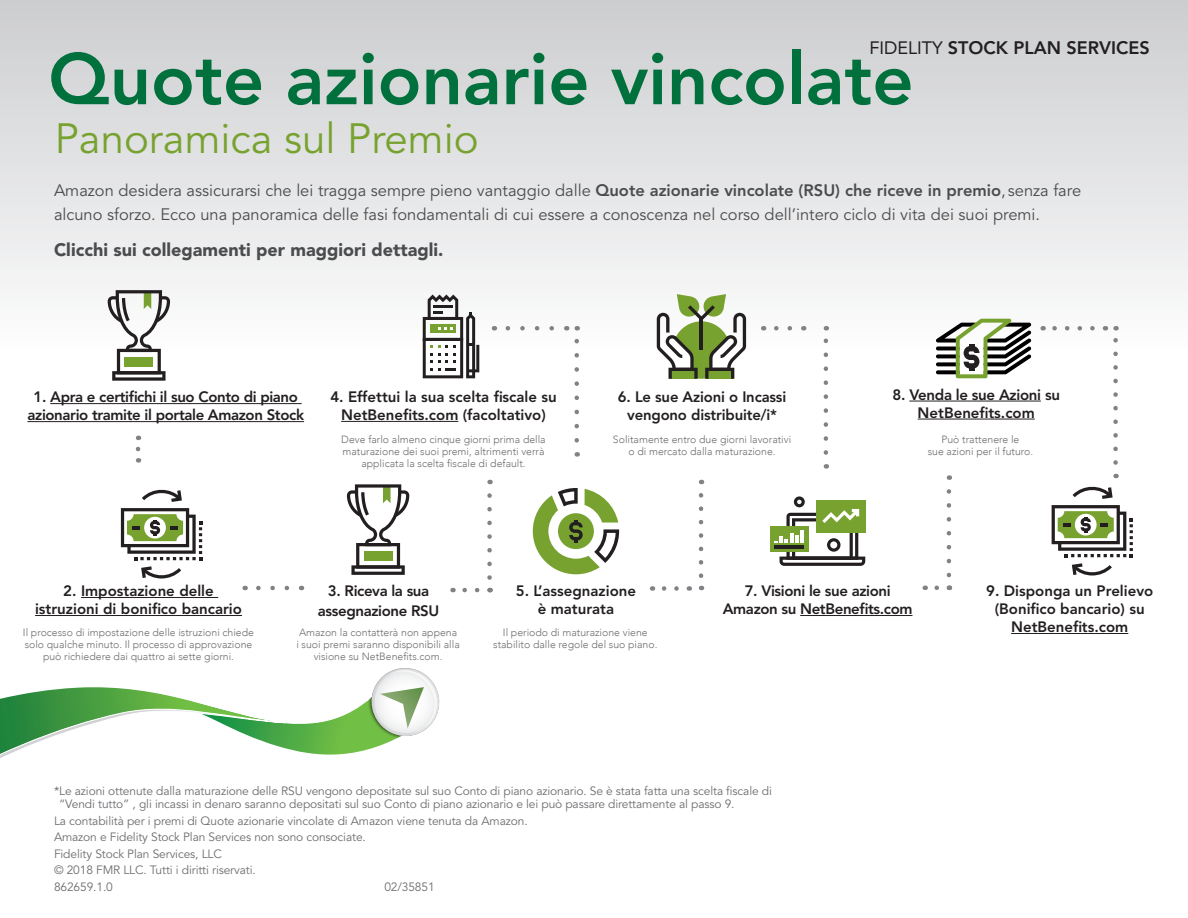
<style>
.page{position:relative;width:1188px;height:918px;background:#fff}
.page>*{position:absolute;margin:0;border:0;box-sizing:border-box;transform-origin:0 0}
.t1{font:800 72px "Avenir";color:#00703c}
.t2{font:42px "Avenir";color:#78a22f}
.t3{font:900 18px "Avenir";color:#4b4c4d}
.t4{font:800 18px "Avenir";color:#231f20}
.t5{font:16.5px/24px "Avenir";color:#4b4c4d}
.t6{font:800 15px/18px "Avenir";letter-spacing:-.01em;color:#231f20;text-align:center}
.t7{font:12px/13.5px "Avenir";letter-spacing:-.01em;color:#6c6d70}
.t8{font:300 10.5px/12px "Avenir";color:#6c6d70;text-align:center}
.s1{font-weight:400}
.s2{font-weight:800}
</style>
<div class="page">
<div style="left:0;top:0;width:1188px;height:352px;background:linear-gradient(to bottom,#cccdcf,#fdfdfd)"></div>
<svg style="left:0;top:668px;width:440px;height:90px"></svg>
<svg style="left:574px;top:326px;width:5px;height:114px"></svg>
<svg style="left:699px;top:495px;width:4px;height:95px"></svg>
<svg style="left:652px;top:586px;width:25px;height:5px"></svg>
<svg style="left:256px;top:586px;width:31px;height:4px"></svg>
<svg style="left:824px;top:326px;width:4px;height:127px"></svg>
<svg style="left:1113px;top:326px;width:5px;height:137px"></svg>
<svg style="left:501px;top:326px;width:51px;height:5px"></svg>
<svg style="left:770px;top:326px;width:20px;height:5px"></svg>
<svg style="left:1043px;top:326px;width:49px;height:5px"></svg>
<svg style="left:108px;top:290px;width:62px;height:91px"></svg>
<svg style="left:947px;top:491px;width:4px;height:99px"></svg>
<svg style="left:925px;top:586px;width:12px;height:4px"></svg>
<svg style="left:136px;top:436px;width:4px;height:13px"></svg>
<svg style="left:487px;top:496px;width:5px;height:96px"></svg>
<svg style="left:453px;top:588px;width:24px;height:4px"></svg>
<svg style="left:533px;top:488px;width:86px;height:86px"></svg>
<div style="left:770px;top:526px;width:38px;height:26px;background:#78a22f"></div>
<svg style="left:774px;top:496px;width:91px;height:70px"></svg>
<svg style="left:121px;top:508px;width:81px;height:52px"></svg>
<svg style="left:142px;top:489px;width:40px;height:13px"></svg>
<svg style="left:141px;top:566px;width:40px;height:13px"></svg>
<svg style="left:1052px;top:505px;width:81px;height:52px"></svg>
<svg style="left:1073px;top:486px;width:40px;height:13px"></svg>
<svg style="left:1072px;top:563px;width:40px;height:13px"></svg>
<svg style="left:657px;top:294px;width:89px;height:85px"></svg>
<svg style="left:423px;top:295px;width:56px;height:83px"></svg>
<svg style="left:936px;top:319px;width:95px;height:59px"></svg>
<svg style="left:347px;top:484px;width:62px;height:91px"></svg>
<hr style="left:50px;top:403px;width:252px;height:1px;background:#231f20">
<hr style="left:27px;top:421px;width:277px;height:1px;background:#231f20">
<hr style="left:341px;top:421px;width:117px;height:1px;background:#231f20">
<hr style="left:909px;top:401px;width:132px;height:1px;background:#231f20">
<hr style="left:918px;top:419px;width:117px;height:1px;background:#231f20">
<hr style="left:1011px;top:633px;width:117px;height:1px;background:#231f20">
<hr style="left:800px;top:615px;width:112px;height:1px;background:#231f20">
<hr style="left:81px;top:597px;width:137px;height:1px;background:#231f20">
<hr style="left:35px;top:615px;width:207px;height:1px;background:#231f20">
<p class="t4" style="left:869px;top:37px;width:282px"><span class="s1">FIDELITY</span> STOCK PLAN SERVICES</p>
<p class="t1" style="left:48px;top:37px;width:867px">Quote azionarie vincolate</p>
<p class="t2" style="left:55px;top:114px;width:425px">Panoramica sul Premio</p>
<p class="t5" style="left:54px;top:179px;width:1029px">Amazon desidera assicurarsi che lei tragga sempre pieno vantaggio dalle <span class="s2">Quote azionarie vincolate (RSU) che riceve in premio</span>, senza fare alcuno sforzo. Ecco una panoramica delle fasi fondamentali di cui essere a conoscenza nel corso dell’intero ciclo di vita dei suoi premi.</p>
<p class="t3" style="left:54px;top:239px;width:391px">Clicchi sui collegamenti per maggiori dettagli.</p>
<p class="t6" style="left:27px;top:388px;width:278px">1. Apra e certifichi il suo Conto di piano azionario tramite il portale Amazon Stock</p>
<p class="t6" style="left:330px;top:388px;width:228px">4. Effettui la sua scelta fiscale su<br>NetBenefits.com (facoltativo)</p>
<p class="t6" style="left:892px;top:385px;width:169px">8. Venda le sue Azioni su<br>NetBenefits.com</p>
<p class="t6" style="left:618px;top:388px;width:170px">6. Le sue Azioni o Incassi vengono distribuite/i*</p>
<p class="t8" style="left:613px;top:433px;width:180px">Solitamente entro due giorni lavorativi o di mercato dalla maturazione.</p>
<p class="t8" style="left:341px;top:433px;width:206px">Deve farlo almeno cinque giorni prima della maturazione dei suoi premi, altrimenti verrà applicata la scelta fiscale di default.</p>
<p class="t8" style="left:928px;top:433px;width:107px">Può trattenere le<br>sue azioni per il futuro.</p>
<p class="t6" style="left:35px;top:582px;width:208px">2. Impostazione delle istruzioni di bonifico bancario</p>
<p class="t8" style="left:23px;top:627px;width:233px">Il processo di impostazione delle istruzioni chiede solo qualche minuto. Il processo di approvazione può richiedere dai quattro ai sette giorni.</p>
<p class="t6" style="left:318px;top:581px;width:123px;line-height:19.5px">3. Riceva la sua assegnazione RSU</p>
<p class="t8" style="left:296px;top:627px;width:165px">Amazon la contatterà non appena<br>i suoi premi saranno disponibili alla visione su NetBenefits.com.</p>
<p class="t6" style="left:516px;top:582px;width:122px">5. L’assegnazione è maturata</p>
<p class="t8" style="left:493px;top:627px;width:166px">Il periodo di maturazione viene stabilito dalle regole del suo piano.</p>
<p class="t6" style="left:723px;top:582px;width:191px">7. Visioni le sue azioni<br>Amazon su NetBenefits.com</p>
<p class="t7" style="left:59px;top:784px;width:714px;text-indent:-5px">*Le azioni ottenute dalla maturazione delle RSU vengono depositate sul suo Conto di piano azionario. Se è stata fatta una scelta fiscale di “Vendi tutto” , gli incassi in denaro saranno depositati sul suo Conto di piano azionario e lei può passare direttamente al passo 9.</p>
<p class="t7" style="left:54px;top:814px;width:475px">La contabilità per i premi di Quote azionarie vincolate di Amazon viene tenuta da Amazon.</p>
<p class="t7" style="left:54px;top:831px;width:313px">Amazon e Fidelity Stock Plan Services non sono consociate.</p>
<p class="t7" style="left:54px;top:847px;width:169px">Fidelity Stock Plan Services, LLC</p>
<p class="t7" style="left:54px;top:864px;width:203px">© 2018 FMR LLC. Tutti i diritti riservati.</p>
<p class="t7" style="left:54px;top:880px;width:60px">862659.1.0</p>
<p class="t7" style="left:384px;top:880px;width:52px">02/35851</p>
<p class="t6" style="left:986px;top:582px;width:169px">9. Disponga un Prelievo (Bonifico bancario) su<br>NetBenefits.com</p>
</div>
